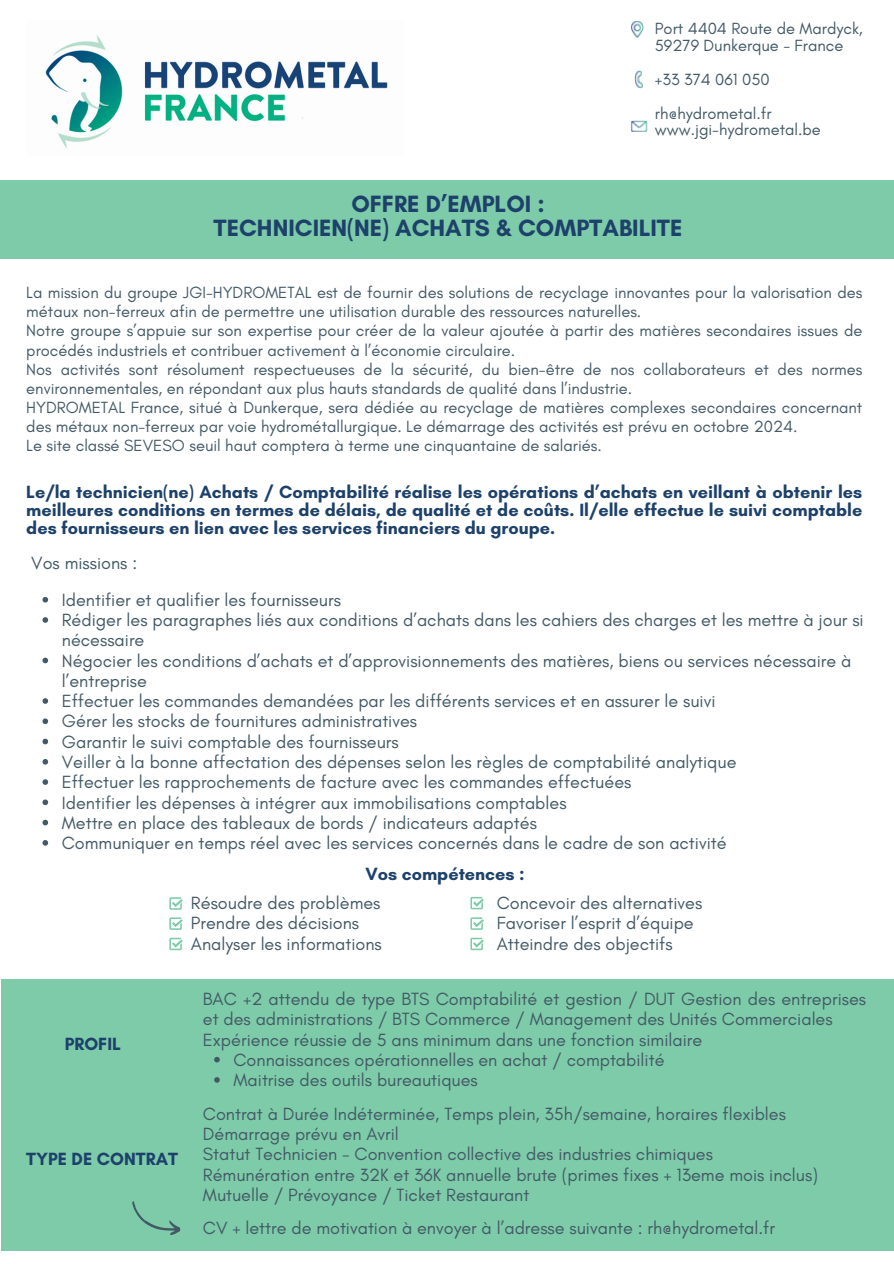
<style>
.page{position:relative;width:894px;height:1264px;background:#fff}
.page>*{position:absolute;margin:0;border:0;box-sizing:border-box;transform-origin:0 0}
.t1{font:700 24px/24.8px "Glacial Indifference";color:#1d416b;text-align:center}
.t2{font:18px/20.2px "Glacial Indifference";color:#435966}
.t3{font:700 18px/18px "Glacial Indifference";color:#1d416b;text-align:justify}
.t4{font:16.5px/19.2px "Glacial Indifference";color:#435966}
</style>
<div class="page">
<div style="left:0;top:180px;width:893px;height:78px;background:#7dcba8"></div>
<div style="left:1px;top:979px;width:892px;height:271px;background:#7dcba8"></div>
<svg style="left:42px;top:597px;width:6px;height:5px"></svg>
<svg style="left:42px;top:617px;width:6px;height:5px"></svg>
<svg style="left:42px;top:657px;width:6px;height:6px"></svg>
<svg style="left:42px;top:698px;width:6px;height:5px"></svg>
<svg style="left:42px;top:718px;width:6px;height:6px"></svg>
<svg style="left:42px;top:738px;width:6px;height:6px"></svg>
<svg style="left:42px;top:759px;width:6px;height:5px"></svg>
<svg style="left:42px;top:779px;width:6px;height:5px"></svg>
<svg style="left:42px;top:799px;width:6px;height:6px"></svg>
<svg style="left:42px;top:819px;width:6px;height:6px"></svg>
<svg style="left:42px;top:840px;width:6px;height:5px"></svg>
<svg style="left:214px;top:1056px;width:6px;height:6px"></svg>
<svg style="left:214px;top:1077px;width:6px;height:5px"></svg>
<img style="left:630px;top:120px;width:17px;height:12px">
<img style="left:634px;top:71px;width:9px;height:18px">
<img style="left:631px;top:21px;width:12px;height:17px">
<img style="left:45px;top:35px;width:343px;height:113px">
<svg style="left:132px;top:1201px;width:49px;height:34px"></svg>
<svg style="left:169px;top:897px;width:14px;height:12px"></svg>
<svg style="left:169px;top:917px;width:14px;height:12px"></svg>
<svg style="left:169px;top:937px;width:14px;height:13px"></svg>
<svg style="left:470px;top:917px;width:13px;height:12px"></svg>
<svg style="left:470px;top:937px;width:13px;height:13px"></svg>
<svg style="left:470px;top:896px;width:13px;height:13px"></svg>
<p class="t4" style="left:654px;top:19px;width:209px">Port 4404 Route de Mardyck,</p>
<p class="t4" style="left:654px;top:36px;width:190px">59279 Dunkerque - France</p>
<p class="t4" style="left:654px;top:69px;width:116px">+33 374 061 050</p>
<p class="t4" style="left:654px;top:103px;width:118px">rh@hydrometal.fr</p>
<p class="t4" style="left:654px;top:120px;width:167px">www.jgi-hydrometal.be</p>
<p class="t1" style="left:213px;top:191px;width:470px">OFFRE D’EMPLOI :<br>TECHNICIEN(NE) ACHATS &amp; COMPTABILITE</p>
<p class="t4" style="left:26px;top:283px;width:837px">La mission du groupe JGI-HYDROMETAL est de fournir des solutions de recyclage innovantes pour la valorisation des métaux non-ferreux afin de permettre une utilisation durable des ressources naturelles.</p>
<p class="t4" style="left:26px;top:321px;width:837px">Notre groupe s’appuie sur son expertise pour créer de la valeur ajoutée à partir des matières secondaires issues de procédés industriels et contribuer activement à l’économie circulaire.</p>
<p class="t4" style="left:26px;top:359px;width:837px">Nos activités sont résolument respectueuses de la sécurité, du bien-être de nos collaborateurs et des normes environnementales, en répondant aux plus hauts standards de qualité dans l’industrie.</p>
<h2 class="t4" style="left:26px;top:397px;width:837px">HYDROMETAL France, situé à Dunkerque, sera dédiée au recyclage de matières complexes secondaires concernant des métaux non-ferreux par voie hydrométallurgique. Le démarrage des activités est prévu en octobre 2024.</h2>
<h2 class="t4" style="left:26px;top:436px;width:577px">Le site classé SEVESO seuil haut comptera à terme une cinquantaine de salariés.</h2>
<p class="t3" style="left:26px;top:482px;width:837px">Le/la technicien(ne) Achats / Comptabilité réalise les opérations d’achats en veillant à obtenir les meilleures conditions en termes de délais, de qualité et de coûts. Il/elle effectue le suivi comptable des fournisseurs en lien avec les services financiers du groupe.</p>
<p class="t2" style="left:31px;top:552px;width:107px">Vos missions :</p>
<p class="t2" style="left:62px;top:589px;width:280px">Identifier et qualifier les fournisseurs</p>
<p class="t2" style="left:62px;top:609px;width:803px">Rédiger les paragraphes liés aux conditions d’achats dans les cahiers des charges et les mettre à jour si nécessaire</p>
<p class="t2" style="left:62px;top:650px;width:790px">Négocier les conditions d’achats et d’approvisionnements des matières, biens ou services nécessaire à l’entreprise</p>
<p class="t2" style="left:62px;top:690px;width:655px">Effectuer les commandes demandées par les différents services et en assurer le suivi</p>
<p class="t2" style="left:62px;top:711px;width:356px">Gérer les stocks de fournitures administratives</p>
<p class="t2" style="left:62px;top:731px;width:338px">Garantir le suivi comptable des fournisseurs</p>
<p class="t2" style="left:62px;top:751px;width:676px">Veiller à la bonne affectation des dépenses selon les règles de comptabilité analytique</p>
<p class="t2" style="left:62px;top:771px;width:571px">Effectuer les rapprochements de facture avec les commandes effectuées</p>
<h1 class="t2" style="left:62px;top:792px;width:506px">Identifier les dépenses à intégrer aux immobilisations comptables</h1>
<p class="t2" style="left:62px;top:812px;width:476px">Mettre en place des tableaux de bords / indicateurs adaptés</p>
<p class="t2" style="left:62px;top:832px;width:666px">Communiquer en temps réel avec les services concernés dans le cadre de son activité</p>
<p class="t3" style="left:365px;top:865px;width:161px">Vos compétences :</p>
<p class="t2" style="left:496px;top:892px;width:207px">Concevoir des alternatives</p>
<h3 class="t2" style="left:496px;top:912px;width:198px">Favoriser l’esprit d’équipe</h3>
<p class="t2" style="left:496px;top:933px;width:177px">Atteindre des objectifs</p>
<p class="t2" style="left:191px;top:892px;width:191px">Résoudre des problèmes</p>
<p class="t2" style="left:191px;top:912px;width:170px">Prendre des décisions</p>
<p class="t2" style="left:191px;top:933px;width:192px">Analyser les informations</p>
<p class="t3" style="left:65px;top:1035px;width:58px">PROFIL</p>
<h3 class="t3" style="left:26px;top:1150px;width:153px">TYPE DE CONTRAT</h3>
<p class="t2" style="left:203px;top:988px;width:664px">BAC +2 attendu de type BTS Comptabilité et gestion / DUT Gestion des entreprises et des administrations / BTS Commerce / Management des Unités Commerciales</p>
<p class="t2" style="left:203px;top:1029px;width:500px">Expérience réussie de 5 ans minimum dans une fonction similaire</p>
<p class="t2" style="left:233px;top:1049px;width:432px">Connaissances opérationnelles en achat / comptabilité</p>
<p class="t2" style="left:233px;top:1069px;width:246px">Maitrise des outils bureautiques</p>
<p class="t2" style="left:203px;top:1103px;width:584px">Contrat à Durée Indéterminée, Temps plein, 35h/semaine, horaires flexibles</p>
<p class="t2" style="left:203px;top:1123px;width:197px">Démarrage prévu en Avril</p>
<p class="t2" style="left:203px;top:1143px;width:511px">Statut Technicien - Convention collective des industries chimiques</p>
<p class="t2" style="left:203px;top:1164px;width:616px">Rémunération entre 32K et 36K annuelle brute (primes fixes + 13eme mois inclus)</p>
<p class="t2" style="left:203px;top:1184px;width:328px">Mutuelle / Prévoyance / Ticket Restaurant</p>
<p class="t2" style="left:203px;top:1217px;width:573px">CV + lettre de motivation à envoyer à l’adresse suivante : rh@hydrometal.fr</p>
</div>
